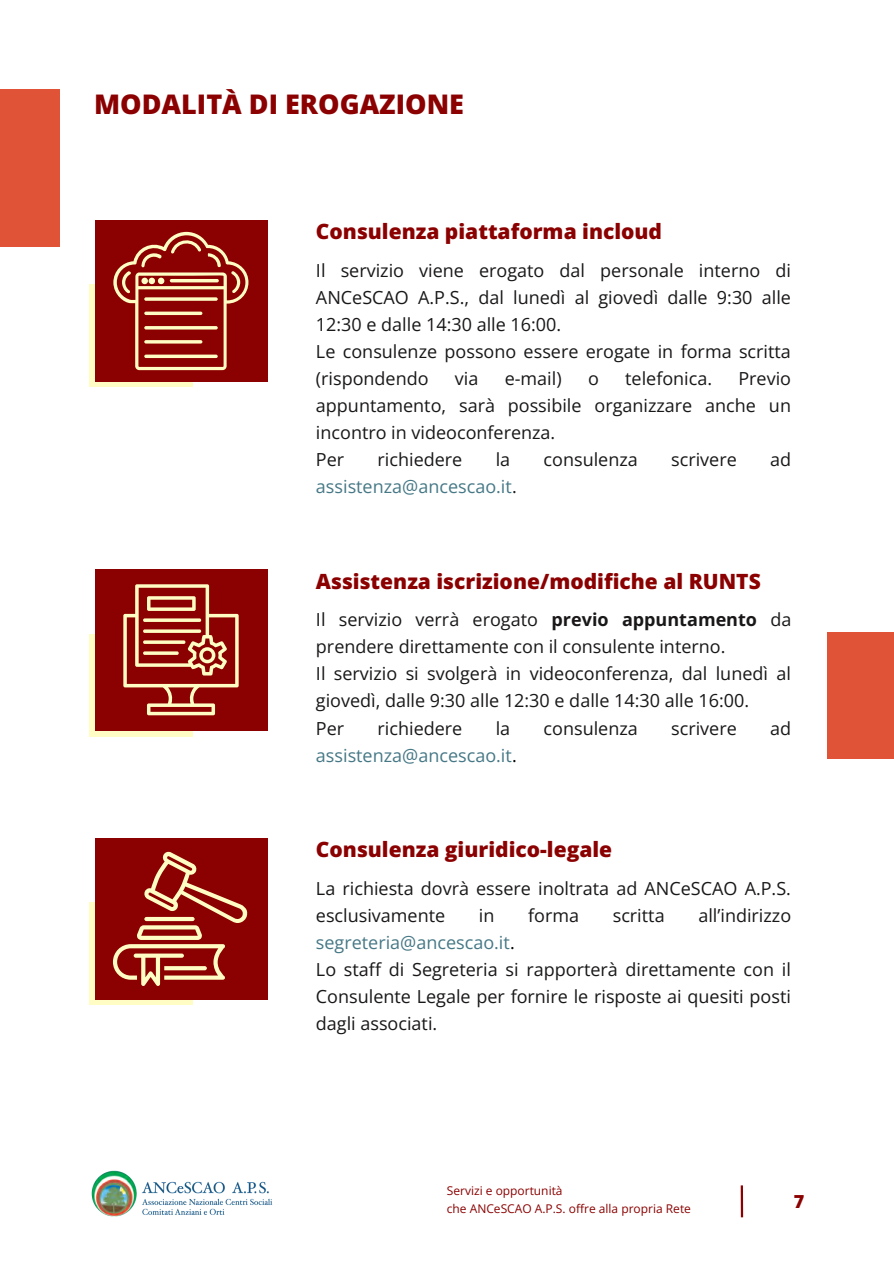
<style>
.page{position:relative;width:894px;height:1264px;background:#fff}
.page>*{position:absolute;margin:0;border:0;box-sizing:border-box;transform-origin:0 0}
.t1{font:800 27px "Open Sans";color:#8b0000}
.t2{font:800 21px "Open Sans";color:#8b0000}
.t3{font:18px/27px "Open Sans";color:#191717}
.t4{font:18px "Open Sans";color:#467886}
.t5{font:800 18px "Open Sans";color:#8b0000}
.t6{font:12px/18px "Open Sans";color:#8b0000}
.s1{color:#191717}
.s2{font-weight:700}
.s3{color:#000}
.s4{color:#467886}
</style>
<div class="page">
<div style="left:827px;top:631px;width:66px;height:127px;background:#e05337"></div>
<div style="left:0;top:89px;width:60px;height:158px;background:#e05337"></div>
<hr style="left:740px;top:1185px;width:3px;height:32px;background:#8b0000">
<img style="left:91px;top:1170px;width:182px;height:47px">
<div style="left:89px;top:634px;width:103px;height:102px;background:#fffdc3"></div>
<div style="left:95px;top:570px;width:172px;height:160px;background:#8b0000"></div>
<svg style="left:123px;top:584px;width:115px;height:131px"></svg>
<div style="left:89px;top:284px;width:103px;height:103px;background:#fffdc3"></div>
<div style="left:95px;top:220px;width:172px;height:161px;background:#8b0000"></div>
<svg style="left:113px;top:232px;width:135px;height:138px"></svg>
<hr style="left:170px;top:279px;width:49px;height:3px;background:#fffdc3;border-radius:2px">
<svg style="left:144px;top:297px;width:74px;height:4px"></svg>
<svg style="left:144px;top:311px;width:58px;height:4px"></svg>
<hr style="left:144px;top:326px;width:74px;height:3px;background:#fffdc3;border-radius:2px">
<hr style="left:144px;top:340px;width:58px;height:3px;background:#fffdc3;border-radius:2px">
<svg style="left:144px;top:354px;width:74px;height:4px"></svg>
<div style="left:89px;top:902px;width:103px;height:103px;background:#fffdc3"></div>
<div style="left:95px;top:838px;width:172px;height:161px;background:#8b0000"></div>
<svg style="left:113px;top:851px;width:134px;height:134px"></svg>
<h1 class="t1" style="left:94px;top:85px;width:371px">MODALITÀ DI EROGAZIONE</h1>
<p class="t2" style="left:316px;top:217px;width:347px">Consulenza piattaforma incloud</p>
<p class="t3" style="left:316px;top:256px;width:476px">Il servizio viene erogato dal personale interno di ANCeSCAO A.P.S., dal lunedì al giovedì dalle 9:30 alle 12:30 e dalle 14:30 alle 16:00.<br>Le consulenze possono essere erogate in forma scritta (rispondendo</p>
<p class="t3" style="left:455px;top:364px;width:25px">via</p>
<p class="t3" style="left:504px;top:364px;width:58px">e-mail)</p>
<p class="t3" style="left:588px;top:364px;width:12px">o</p>
<p class="t3" style="left:625px;top:364px;width:88px">telefonica.</p>
<p class="t3" style="left:316px;top:364px;width:476px;text-indent:422px">Previo appuntamento, sarà possibile organizzare anche un incontro in videoconferenza.<br>Per</p>
<p class="t3" style="left:377px;top:445px;width:86px">richiedere</p>
<p class="t3" style="left:495px;top:445px;width:16px">la</p>
<p class="t3" style="left:543px;top:445px;width:96px">consulenza</p>
<p class="t3" style="left:671px;top:445px;width:67px">scrivere</p>
<p class="t3" style="left:770px;top:445px;width:22px">ad</p>
<p class="t4" style="left:316px;top:473px;width:202px">assistenza@ancescao.it<span class="s1">.</span></p>
<p class="t2" style="left:316px;top:566px;width:446px">Assistenza iscrizione/modifiche al RUNTS</p>
<p class="t3" style="left:316px;top:606px;width:477px">Il servizio verrà erogato <span class="s2">previo appuntamento</span> da prendere direttamente con il consulente interno.<br>Il servizio si svolgerà in videoconferenza, dal lunedì al giovedì, dalle 9:30 alle 12:30 e dalle 14:30 alle 16:00.<br>Per</p>
<p class="t3" style="left:377px;top:714px;width:86px">richiedere</p>
<p class="t3" style="left:495px;top:714px;width:16px">la</p>
<p class="t3" style="left:543px;top:714px;width:96px">consulenza</p>
<p class="t3" style="left:671px;top:714px;width:67px">scrivere</p>
<p class="t3" style="left:770px;top:714px;width:22px">ad</p>
<p class="t4" style="left:316px;top:742px;width:202px">assistenza@ancescao.it<span class="s3">.</span></p>
<p class="t2" style="left:316px;top:835px;width:298px">Consulenza giuridico-legale</p>
<p class="t3" style="left:316px;top:874px;width:476px">La richiesta dovrà essere inoltrata ad ANCeSCAO A.P.S. esclusivamente</p>
<p class="t3" style="left:479px;top:901px;width:17px">in</p>
<p class="t3" style="left:528px;top:901px;width:52px">forma</p>
<p class="t3" style="left:612px;top:901px;width:53px">scritta</p>
<p class="t3" style="left:698px;top:901px;width:94px">all’indirizzo</p>
<p class="t3" style="left:316px;top:928px;width:476px"><span class="s4">segreteria@ancescao.it</span><span class="s3">.<br></span>Lo staff di Segreteria si rapporterà direttamente con il Consulente Legale per fornire le risposte ai quesiti posti dagli associati.</p>
<p class="t6" style="left:446px;top:1180px;width:245px">Servizi e opportunità<br>che ANCeSCAO A.P.S. offre alla propria Rete</p>
<p class="t5" style="left:793px;top:1189px;width:12px">7</p>
</div>
